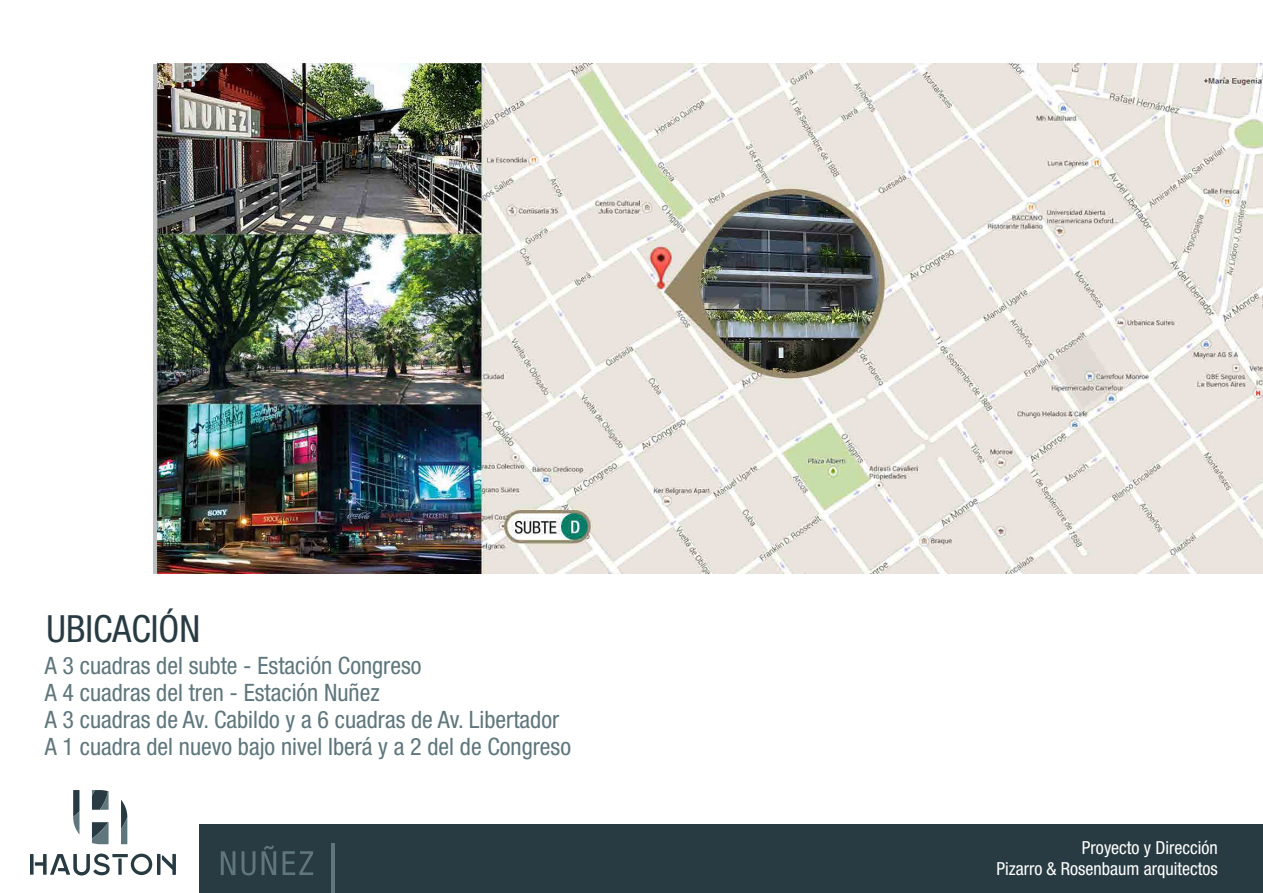
<style>
.page{position:relative;width:1263px;height:893px;background:#fff}
.page>*{position:absolute;margin:0;border:0;box-sizing:border-box;transform-origin:0 0}
.t1{font:condensed 37.5px "Helvetica Neue";color:#283b42}
.t2{font:condensed 24px/27px "Helvetica Neue";color:#5e767c}
.t3{font:condensed 18px/21px "Helvetica Neue";color:#fff;text-align:right}
</style>
<div class="page">
<div style="left:153px;top:64px;width:6px;height:510px;background:#bcbec0"></div>
<img style="left:157px;top:64px;width:1106px;height:510px">
<div style="left:199px;top:824px;width:1064px;height:69px;background:#283b42"></div>
<svg style="left:30px;top:854px;width:146px;height:21px"></svg>
<svg style="left:92px;top:790px;width:17px;height:20px"></svg>
<svg style="left:73px;top:790px;width:6px;height:44px"></svg>
<svg style="left:121px;top:800px;width:6px;height:44px"></svg>
<svg style="left:92px;top:822px;width:17px;height:23px"></svg>
<svg style="left:221px;top:851px;width:14px;height:24px"></svg>
<svg style="left:242px;top:851px;width:13px;height:24px"></svg>
<svg style="left:262px;top:846px;width:14px;height:29px"></svg>
<svg style="left:283px;top:851px;width:30px;height:24px"></svg>
<hr style="left:331px;top:844px;width:3px;height:49px;background:#5e767c">
<h1 class="t1" style="left:47px;top:607px;width:155px">UBICACIÓN</h1>
<p class="t2" style="left:45px;top:652px;width:528px">A 3 cuadras del subte - Estación Congreso<br>A 4 cuadras del tren - Estación Nuñez<br>A 3 cuadras de Av. Cabildo y a 6 cuadras de Av. Libertador A 1 cuadra del nuevo bajo nivel Iberá y a 2 del de Congreso</p>
<p class="t3" style="left:996px;top:837px;width:223px">Proyecto y Dirección<br>Pizarro &amp; Rosenbaum arquitectos</p>
</div>
